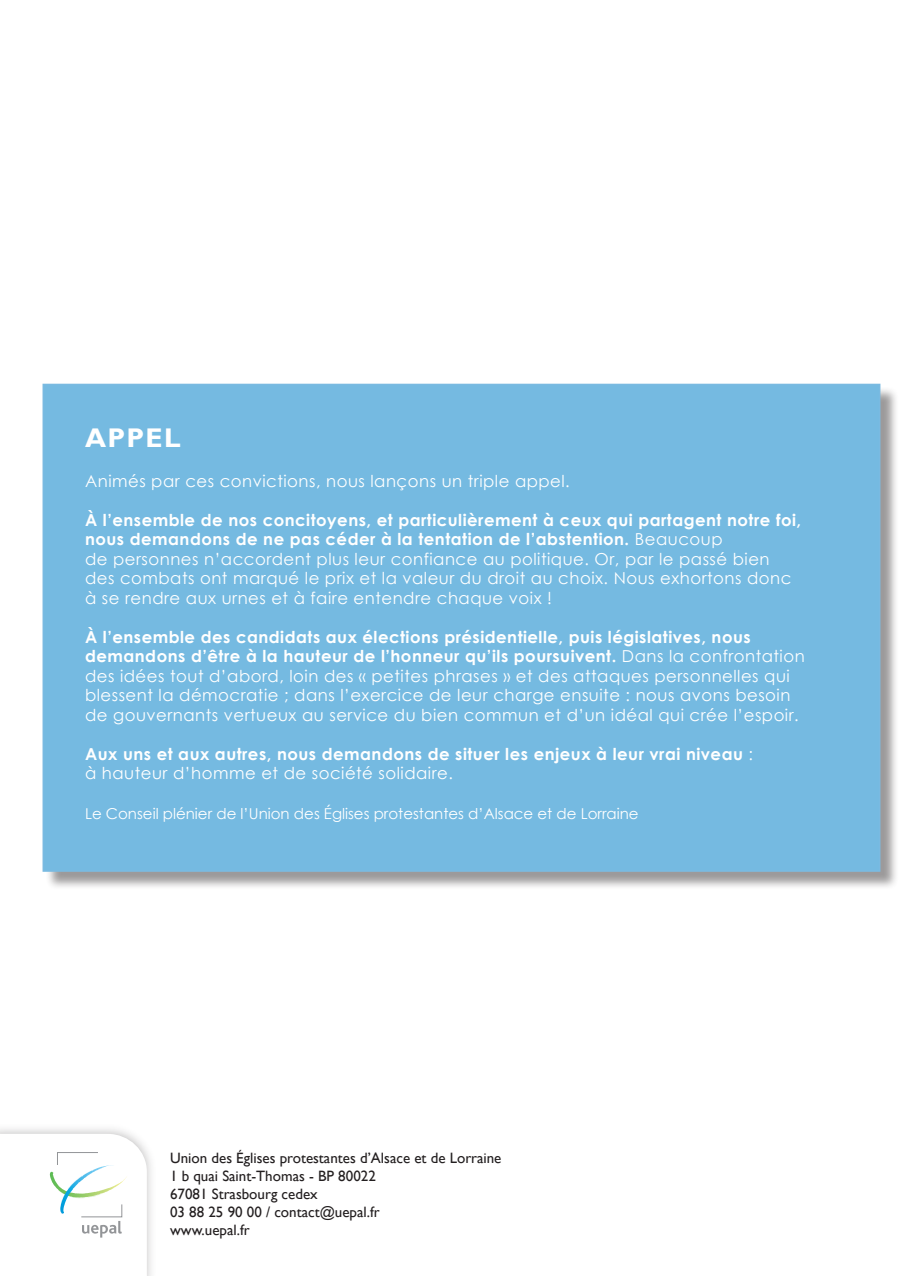
<style>
.page{position:relative;width:923px;height:1276px;background:#fff}
.page>*{position:absolute;margin:0;border:0;box-sizing:border-box;transform-origin:0 0}
.t1{font:700 27px "Gill Sans";letter-spacing:.05em;color:#fff}
.t2{font:16.5px/19.5px "Century Gothic";letter-spacing:.03em;color:#fff}
.t3{font:700 16.5px/19.5px "Century Gothic";letter-spacing:.03em;color:#fff}
.t4{font:15px "Gill Sans";color:#231f20}
.t5{font:15px "Century Gothic";color:#fff}
.s1{font-weight:700}
.s2{font-weight:400}
</style>
<div class="page">
<div style="left:45px;top:386px;width:854px;height:504px;background:#231f20;opacity:.75"></div>
<div style="left:43px;top:384px;width:837px;height:488px;background:#75bae1"></div>
<svg style="left:0;top:1133px;width:147px;height:143px"></svg>
<p class="t1" style="left:85px;top:422px;width:97px">APPEL</p>
<p class="t2" style="left:85px;top:471px;width:486px">Animés par ces convictions, nous lançons un triple appel.</p>
<p class="t2" style="left:85px;top:510px;width:717px"><span class="s1">À l’ensemble de nos concitoyens, et particulièrement à ceux qui partagent notre foi, nous demandons de ne pas céder à la tentation de l’abstention.</span> Beaucoup<br>de personnes n’accordent plus leur confiance au politique. Or, par le passé bien des combats ont marqué le prix et la valeur du droit au choix. Nous exhortons donc à se rendre aux urnes et à faire entendre chaque voix !</p>
<p class="t2" style="left:85px;top:627px;width:721px"><span class="s1">À l’ensemble des candidats aux élections présidentielle, puis législatives, nous demandons d’être à la hauteur de l’honneur qu’ils poursuivent.</span> Dans la confrontation des idées tout d’abord, loin des « petites phrases » et des attaques personnelles qui blessent la démocratie ; dans l’exercice de leur charge ensuite : nous avons besoin de gouvernants vertueux au service du bien commun et d’un idéal qui crée l’espoir.</p>
<p class="t3" style="left:85px;top:743px;width:669px">Aux uns et aux autres, nous demandons de situer les enjeux à leur vrai niveau <span class="s2">: à hauteur d’homme et de société solidaire.</span></p>
<p class="t5" style="left:85px;top:803px;width:555px">Le Conseil plénier de l’Union des Églises protestantes d’Alsace et de Lorraine</p>
<p class="t4" style="left:170px;top:1149px;width:333px">Union des Églises protestantes d’Alsace et de Lorraine</p>
<p class="t4" style="left:170px;top:1167px;width:207px">1 b quai Saint-Thomas - BP 80022</p>
<p class="t4" style="left:170px;top:1185px;width:149px">67081 Strasbourg cedex</p>
<p class="t4" style="left:170px;top:1203px;width:211px">03 88 25 90 00 / contact@uepal.fr</p>
<p class="t4" style="left:170px;top:1221px;width:81px">www.uepal.fr</p>
</div>
